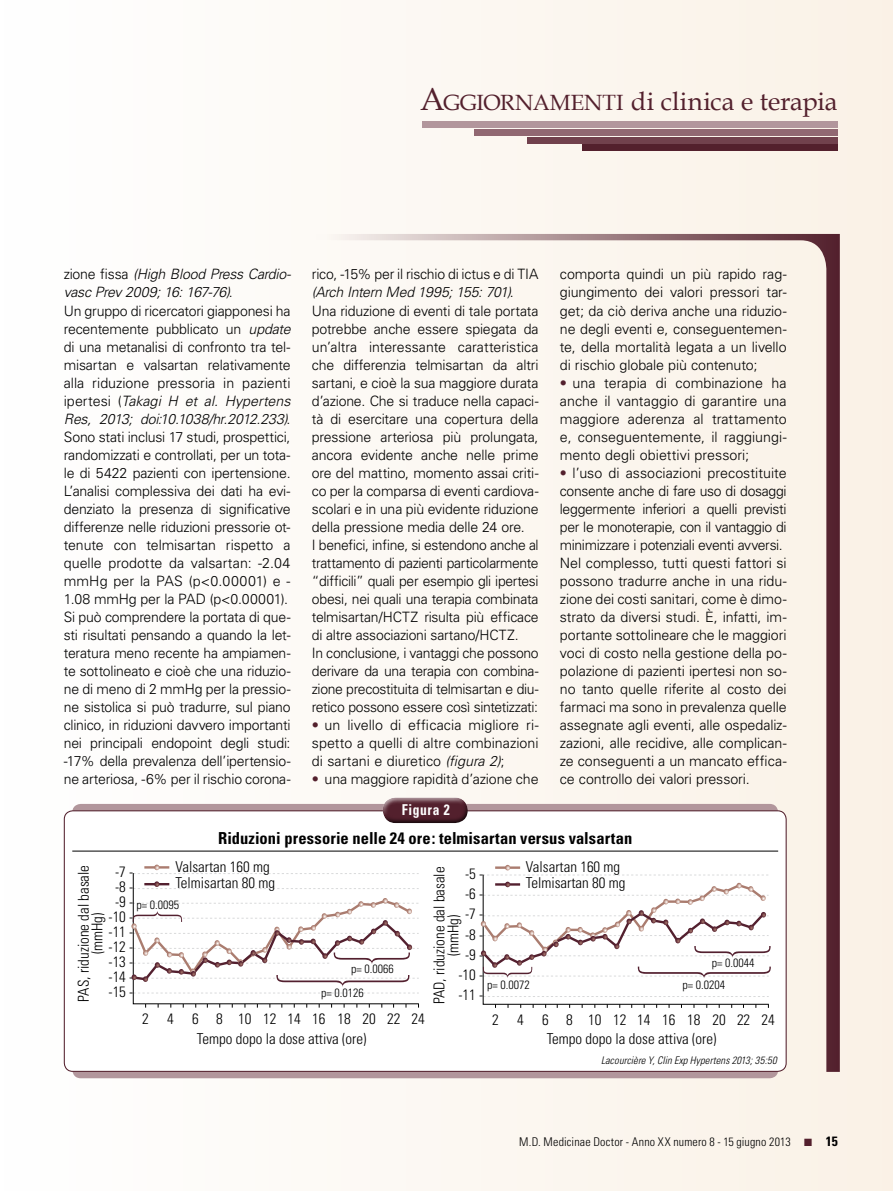
<style>
.page{position:relative;width:893px;height:1191px;background:#fff}
.page>*{position:absolute;margin:0;border:0;box-sizing:border-box;transform-origin:0 0}
.t1{font:25.5px "Book Antiqua";color:#53202d}
.t2{font:700 condensed 16.5px "Univers";letter-spacing:.005em;color:#000}
.t3{font:300 condensed 15px/15px "Univers";color:#000;text-align:center}
.t4{font:700 condensed 15px "Univers";letter-spacing:.05em;color:#fff;scale:.9 1}
.t5{font:300 14.25px/18px "Univers";letter-spacing:-.015em;color:#000}
.t6{font:300 condensed 12px/24px "Univers";letter-spacing:.005em;color:#000}
.t7{font:italic 300 condensed 10.5px "Univers";letter-spacing:.01em;color:#000}
.s1{font-size:31.5px}
.s2{font-size:22.05px}
.s3{font-style:italic}
.s4{color:#53202d}
.s5{font-weight:700;font-size:13.5px}
</style>
<div class="page">
<div style="left:0;top:0;width:893px;height:1191px;background:linear-gradient(to right,#fff,#f9f0e5)"></div>
<div style="left:583px;top:145px;width:255px;height:6px;background:#53202d"></div>
<div style="left:527px;top:137px;width:311px;height:6px;background:#71414d"></div>
<div style="left:474px;top:129px;width:364px;height:7px;background:#916872"></div>
<div style="left:422px;top:122px;width:416px;height:6px;background:#b2969c"></div>
<div style="left:315px;top:234px;width:525px;height:837px;background:#fbf6ee"></div>
<svg style="left:72px;top:804px;width:706px;height:274px;background:#a7888f"></svg>
<div style="left:64px;top:811px;width:722px;height:260px;background:#fff;border-radius:9px"></div>
<hr style="left:72px;top:851px;width:706px;height:1px;background:#000">
<div style="left:381px;top:780px;width:87px;height:44px;background:#000;opacity:.75"></div>
<svg style="left:131px;top:864px;width:288px;height:143px"></svg>
<svg style="left:480px;top:865px;width:291px;height:143px"></svg>
<h1 class="t1" style="left:420px;top:86px;width:419px"><span class="s1">A</span><span class="s2">GGIORNAMENTI</span> di clinica e terapia</h1>
<p class="t5" style="left:64px;top:265px;width:229px">zione fissa <span class="s3">(High Blood Press Cardio&shy;vasc Prev 2009; 16: 167-76)</span>.<br>Un gruppo di ricercatori giapponesi ha recentemente pubblicato un <span class="s3">update </span>di una metanalisi di confronto tra tel&shy;misartan e valsartan relativamente alla riduzione pressoria in pazienti ipertesi (<span class="s3">Takagi H et al. Hypertens Res, 2013; doi:10.1038/hr.2012.233)</span>.<br>Sono stati inclusi 17 studi, prospettici, randomizzati e controllati, per un tota&shy;le di 5422 pazienti con ipertensione.<br>L’analisi complessiva dei dati ha evi&shy;denziato la presenza di significative differenze nelle riduzioni pressorie ot&shy;tenute con telmisartan rispetto a quelle prodotte da valsartan: -2.04 mmHg per la PAS (p&lt;0.00001) e - 1.08 mmHg per la PAD (p&lt;0.00001).<br>Si può comprendere la portata di que&shy;sti risultati pensando a quando la let&shy;teratura meno recente ha ampiamen&shy;te sottolineato e cioè che una riduzio&shy;ne di meno di 2 mmHg per la pressio&shy;ne sistolica si può tradurre, sul piano clinico, in riduzioni davvero importanti nei principali endopoint degli studi: -17% della prevalenza dell’ipertensio&shy;ne arteriosa, -6% per il rischio corona-</p>
<p class="t5" style="left:312px;top:265px;width:228px">rico, -15% per il rischio di ictus e di TIA <span class="s3">(Arch Intern Med 1995; 155: 701)</span>.<br>Una riduzione di eventi di tale portata potrebbe anche essere spiegata da un’altra interessante caratteristica che differenzia telmisartan da altri sartani, e cioè la sua maggiore durata d’azione. Che si traduce nella capaci&shy;tà di esercitare una copertura della pressione arteriosa più prolungata, ancora evidente anche nelle prime ore del mattino, momento assai criti&shy;co per la comparsa di eventi cardiova&shy;scolari e in una più evidente riduzione della pressione media delle 24 ore.<br>I benefici, infine, si estendono anche al trattamento di pazienti particolarmente “difficili” quali per esempio gli ipertesi obesi, nei quali una terapia combinata telmisartan/HCTZ risulta più efficace di altre associazioni sartano/HCTZ.<br>In conclusione, i vantaggi che possono derivare da una terapia con combina&shy;zione precostituita di telmisartan e diu&shy;retico possono essere così sintetizzati:</p>
<p class="t5" style="left:312px;top:715px;width:228px;text-align:justify"><span class="s4">•</span> un livello di efficacia migliore ri&shy;spetto a quelli di altre combinazioni di sartani e diuretico <span class="s3">(figura 2)</span>;</p>
<p class="t5" style="left:312px;top:769px;width:228px"><span class="s4">•</span> una maggiore rapidità d’azione che</p>
<p class="t4" style="left:402px;top:801px;width:55px">Figura 2</p>
<p class="t5" style="left:560px;top:265px;width:228px;text-align:justify">comporta quindi un più rapido rag&shy;giungimento dei valori pressori tar&shy;get; da ciò deriva anche una riduzio&shy;ne degli eventi e, conseguentemen&shy;te, della mortalità legata a un livello di rischio globale più contenuto;</p>
<p class="t5" style="left:560px;top:373px;width:228px;text-align:justify"><span class="s4">•</span> una terapia di combinazione ha anche il vantaggio di garantire una maggiore aderenza al trattamento e, conseguentemente, il raggiungi&shy;mento degli obiettivi pressori;</p>
<p class="t5" style="left:560px;top:463px;width:228px"><span class="s4">•</span> l’uso di associazioni precostituite consente anche di fare uso di dosaggi leggermente inferiori a quelli previsti per le monoterapie, con il vantaggio di minimizzare i potenziali eventi avversi.<br>Nel complesso, tutti questi fattori si possono tradurre anche in una ridu&shy;zione dei costi sanitari, come è dimo&shy;strato da diversi studi. È, infatti, im&shy;portante sottolineare che le maggiori voci di costo nella gestione della po&shy;polazione di pazienti ipertesi non so&shy;no tanto quelle riferite al costo dei farmaci ma sono in prevalenza quelle assegnate agli eventi, alle ospedaliz&shy;zazioni, alle recidive, alle complican&shy;ze conseguenti a un mancato effica&shy;ce controllo dei valori pressori.</p>
<p class="t2" style="left:218px;top:828px;width:416px">Riduzioni pressorie nelle 24 ore: telmisartan versus valsartan</p>
<p class="t3" style="left:175px;top:858px;width:101px;line-height:16.5px;text-align:left">Valsartan 160 mg<br>Telmisartan 80 mg</p>
<p class="t3" style="left:526px;top:858px;width:101px;line-height:16.5px;text-align:left">Valsartan 160 mg<br>Telmisartan 80 mg</p>
<p class="t3" style="left:77px;top:1001px;width:138px;line-height:13.8px;rotate:-90deg">PAS, riduzione dal basale (mmHg)</p>
<p class="t3" style="left:432px;top:1004px;width:139px;line-height:13.8px;rotate:-90deg">PAD, riduzione dal basale (mmHg)</p>
<p class="t3" style="left:287px;top:1011px;width:139px">14 16 18 20 22 24</p>
<p class="t3" style="left:108px;top:864px;width:26px">-7 - -8 - -9 - -10 - -11 - -12 - -13 - -14 - -15 -</p>
<p class="t3" style="left:458px;top:863px;width:26px;line-height:20.2px">-5 - -6 - -7 - -8 - -9 - -10 - -11 -</p>
<p class="t6" style="left:136px;top:892px;width:44px">p= 0.0095</p>
<p class="t6" style="left:682px;top:952px;width:74px;line-height:22.2px;text-indent:29px">p= 0.0044 p= 0.0204</p>
<p class="t6" style="left:321px;top:957px;width:74px;text-indent:30px">p= 0.0066 p= 0.0126</p>
<p class="t3" style="left:197px;top:1009px;width:171px;line-height:20.1px;text-align:left;text-indent:-5px">6 8 1012<br>Tempo dopo la dose attiva (ore)</p>
<p class="t6" style="left:487px;top:973px;width:44px">p= 0.0072</p>
<p class="t3" style="left:142px;top:1011px;width:33px">2 4</p>
<p class="t3" style="left:492px;top:1011px;width:284px">2 4 6 8 1012141618202224</p>
<p class="t3" style="left:547px;top:1031px;width:171px">Tempo dopo la dose attiva (ore)</p>
<p class="t7" style="left:601px;top:1053px;width:177px">Lacourcière Y, Clin Exp Hypertens 2013; 35:50</p>
<p class="t6" style="left:519px;top:1130px;width:320px">M.D. Medicinae Doctor - Anno XX numero 8 - 15 giugno 2013 <span class="s4">■</span> <span class="s5">15</span></p>
</div>
